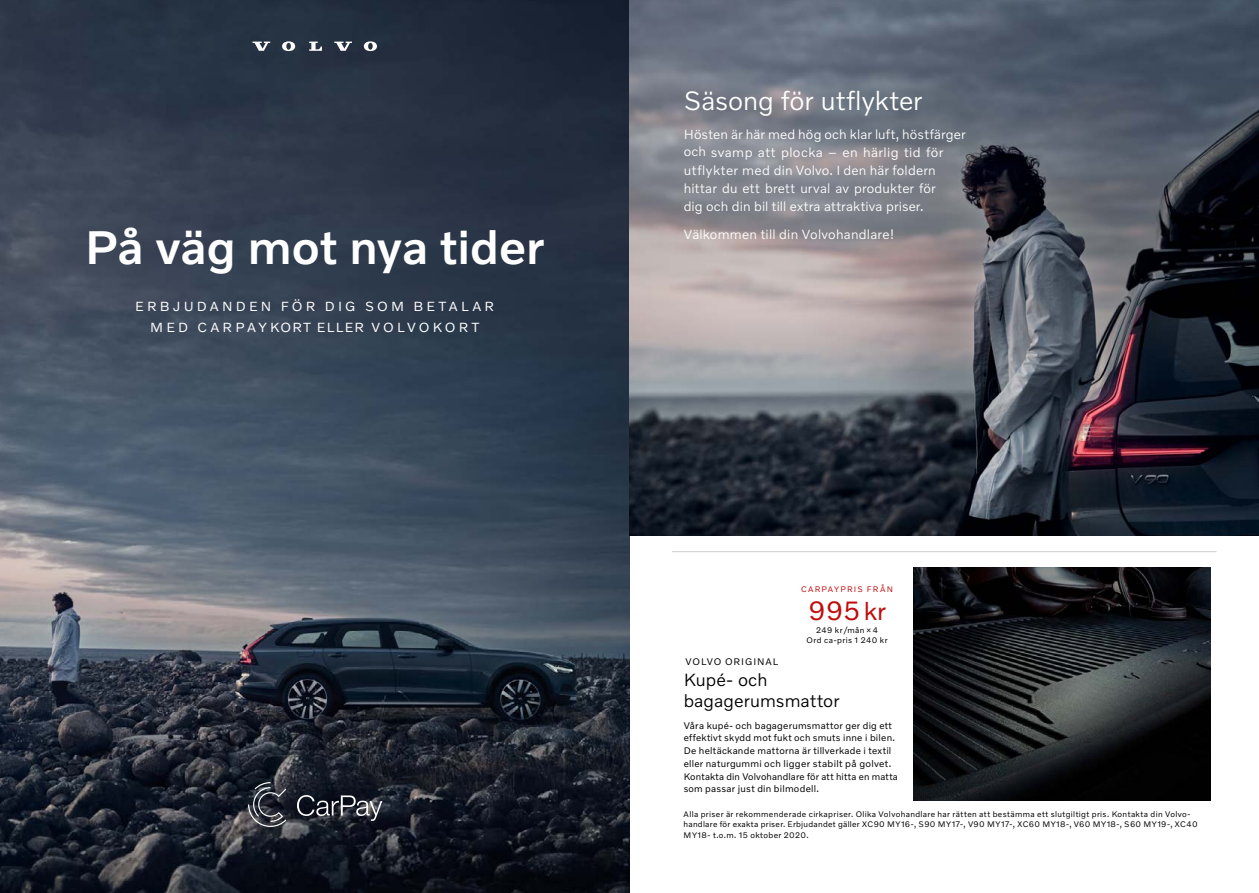
<style>
.page{position:relative;width:1259px;height:893px;background:#fff}
.page>*{position:absolute;margin:0;border:0;box-sizing:border-box;transform-origin:0 0}
.t1{font:500 48px "Volvo Novum";letter-spacing:.005em;color:#fff}
.t2{font:300 27px "Volvo Novum";color:#fff}
.t3{font:27px "Volvo Novum";color:#c00c0c}
.t4{font:300 18px/21px "Volvo Novum";letter-spacing:.005em;color:#000}
.t5{font:300 13.5px/18px "Volvo Novum";letter-spacing:.015em;color:#fff}
.t6{font:13.5px/21px "Volvo Novum";letter-spacing:.23em;color:#fff;text-align:center}
.t7{font:9.75px/12.8px "Volvo Novum";letter-spacing:.025em;color:#000}
.t8{font:9.75px "Volvo Novum";letter-spacing:.095em;color:#000}
.t9{font:8.25px/10.5px "Volvo Novum";letter-spacing:.04em;color:#000;text-align:center}
.t10{font:8.25px "Volvo Novum";letter-spacing:.15em;color:#c00c0c}
.s1{font-size:25.5px}
</style>
<div class="page">
<img style="left:0;top:0;width:629px;height:893px">
<svg style="left:248px;top:782px;width:38px;height:45px;background:#474a52"></svg>
<svg style="left:297px;top:795px;width:85px;height:26px;background:#474a52"></svg>
<svg style="left:252px;top:42px;width:18px;height:9px"></svg>
<svg style="left:309px;top:42px;width:13px;height:9px"></svg>
<svg style="left:282px;top:41px;width:13px;height:10px"></svg>
<svg style="left:334px;top:42px;width:18px;height:9px"></svg>
<svg style="left:364px;top:41px;width:13px;height:10px"></svg>
<img style="left:913px;top:567px;width:297px;height:233px">
<hr style="left:672px;top:551px;width:544px;height:1px;background:#cfcece">
<img style="left:629px;top:0;width:630px;height:536px">
<h1 class="t1" style="left:85px;top:217px;width:461px">På väg mot nya tider</h1>
<h3 class="t6" style="left:135px;top:295px;width:360px">ERBJUDANDEN FÖR DIG SOM BETALAR<br>MED CARPAYKORT ELLER VOLVOKORT</h3>
<h2 class="t2" style="left:684px;top:83px;width:240px">Säsong för utflykter</h2>
<h3 class="t5" style="left:684px;top:124px;width:284px">Hösten är här med hög och klar luft, höstfärger och svamp att plocka – en härlig tid för utflykter med din Volvo. I den här foldern hittar du ett brett urval av produkter för<br>dig och din bil till extra attraktiva priser.</h3>
<h3 class="t5" style="left:684px;top:225px;width:212px">Välkommen till din Volvohandlare!</h3>
<p class="t10" style="left:801px;top:583px;width:94px">CARPAYPRIS FRÅN</p>
<h2 class="t3" style="left:808px;top:593px;width:79px">995<span class="s1">kr</span></h2>
<p class="t9" style="left:806px;top:625px;width:82px;line-height:9.8px">249 kr /mån × 4<br>Ord ca-pris 1 240 kr</p>
<p class="t8" style="left:685px;top:655px;width:94px">VOLVO ORIGINAL</p>
<h3 class="t4" style="left:684px;top:668px;width:157px">Kupé- och bagagerumsmattor</h3>
<p class="t7" style="left:684px;top:719px;width:216px">Våra kupé- och bagagerumsmattor ger dig ett effektivt skydd mot fukt och smuts inne i bilen.<br>De heltäckande mattorna är tillverkade i textil eller naturgummi och ligger stabilt på golvet.<br>Kontakta din Volvohandlare för att hitta en matta som passar just din bilmodell.</p>
<p class="t9" style="left:683px;top:808px;width:516px;text-align:left">Alla priser är rekommenderade cirkapriser. Olika Volvohandlare har rätten att bestämma ett slutgiltigt pris. Kontakta din Volvo&shy;handlare för exakta priser. Erbjudandet gäller XC90 MY16-, S90 MY17-, V90 MY17-, XC60 MY18-, V60 MY18-, S60 MY19-, XC40<br>MY18- t.o.m. 15 oktober 2020.</p>
</div>
